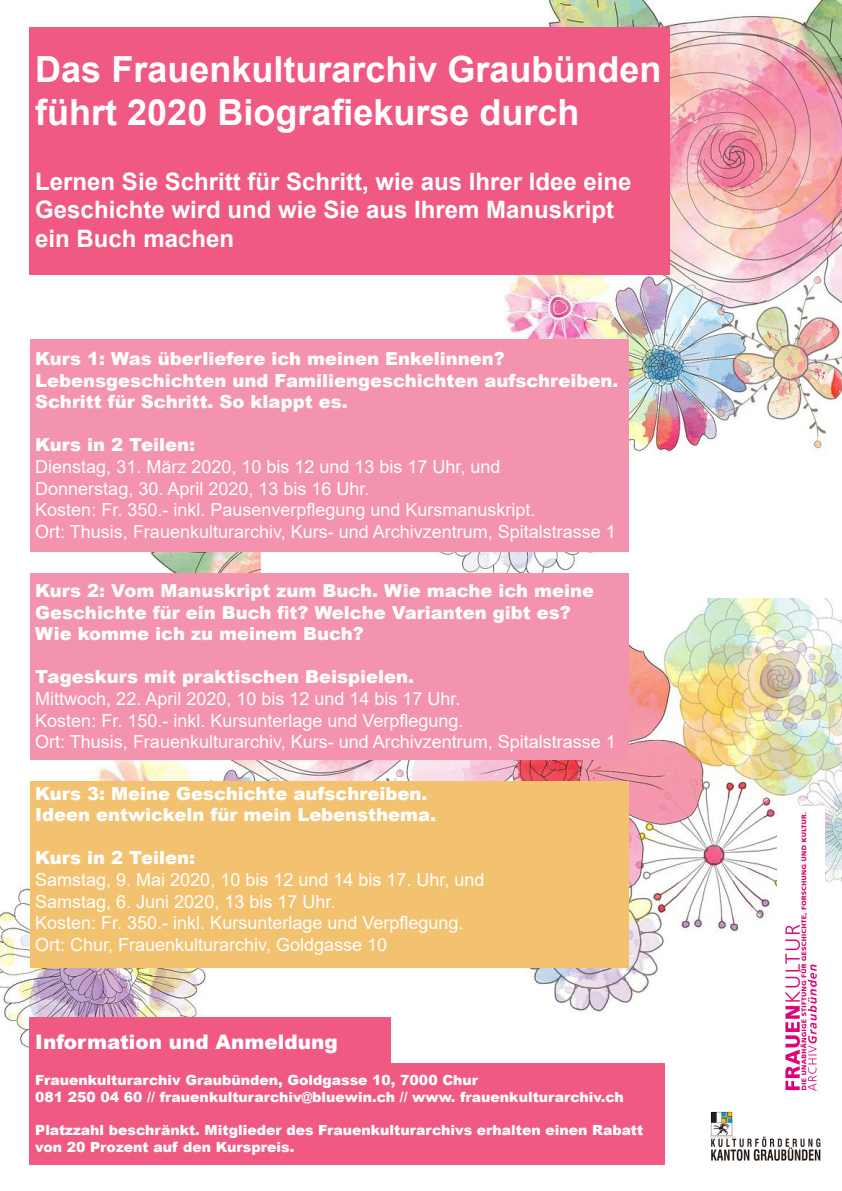
<style>
.page{position:relative;width:842px;height:1191px;background:#fff}
.page>*{position:absolute;margin:0;border:0;box-sizing:border-box;transform-origin:0 0}
.t1{font:700 36px/43.2px "Arial";color:#fff}
.t2{font:700 24px/28.8px "Arial";color:#fff}
.t3{font:900 20px "Arial";color:#fff}
.t4{font:18px "Arial";color:#fff}
.t5{font:900 18px/21.6px "Arial";color:#fff}
.t6{font:900 14px "Arial";color:#fff}
</style>
<div class="page">
<img style="left:0;top:551px;width:842px;height:614px">
<img style="left:262px;top:0;width:580px;height:597px">
<div style="left:30px;top:28px;width:640px;height:247px;background:#f05982"></div>
<div style="left:30px;top:338px;width:598px;height:213px;background:#f493ad"></div>
<div style="left:30px;top:573px;width:598px;height:186px;background:#f493ad"></div>
<div style="left:30px;top:781px;width:598px;height:186px;background:#f3c270"></div>
<div style="left:30px;top:1063px;width:635px;height:101px;background:#f05982"></div>
<div style="left:30px;top:1017px;width:361px;height:49px;background:#f05982"></div>
<img style="left:777px;top:806px;width:48px;height:291px">
<img style="left:710px;top:1107px;width:115px;height:58px">
<p class="t1" style="left:35px;top:48px;width:628px">Das Frauenkulturarchiv Graubünden führt 2020 Biografiekurse durch</p>
<p class="t2" style="left:35px;top:167px;width:598px">Lernen Sie Schritt für Schritt, wie aus Ihrer Idee eine<br>Geschichte wird und wie Sie aus Ihrem Manuskript</p>
<p class="t2" style="left:35px;top:225px;width:200px">ein Buch machen</p>
<p class="t5" style="left:35px;top:347px;width:471px">Kurs 1: Was überliefere ich meinen Enkelinnen?</p>
<p class="t5" style="left:35px;top:369px;width:585px">Lebensgeschichten und Familiengeschichten aufschreiben.<br>Schritt für Schritt. So klappt es.</p>
<p class="t5" style="left:35px;top:434px;width:161px">Kurs in 2 Teilen:</p>
<p class="t4" style="left:35px;top:454px;width:467px">Dienstag, 31. März 2020, 10 bis 12 und 13 bis 17 Uhr, und</p>
<p class="t4" style="left:35px;top:476px;width:336px">Donnerstag, 30. April 2020, 13 bis 16 Uhr.</p>
<p class="t4" style="left:35px;top:497px;width:502px">Kosten: Fr. 350.- inkl. Pausenverpflegung und Kursmanuskript.</p>
<p class="t4" style="left:35px;top:519px;width:582px">Ort: Thusis, Frauenkulturarchiv, Kurs- und Archivzentrum, Spitalstrasse 1</p>
<p class="t5" style="left:35px;top:579px;width:560px">Kurs 2: Vom Manuskript zum Buch. Wie mache ich meine</p>
<p class="t5" style="left:35px;top:601px;width:537px">Geschichte für ein Buch fit? Welche Varianten gibt es?</p>
<p class="t5" style="left:35px;top:622px;width:330px">Wie komme ich zu meinem Buch?</p>
<p class="t5" style="left:35px;top:665px;width:380px">Tageskurs mit praktischen Beispielen.</p>
<p class="t4" style="left:35px;top:686px;width:427px">Mittwoch, 22. April 2020, 10 bis 12 und 14 bis 17 Uhr.</p>
<p class="t4" style="left:35px;top:708px;width:430px">Kosten: Fr. 150.- inkl. Kursunterlage und Verpflegung.</p>
<p class="t4" style="left:35px;top:729px;width:582px">Ort: Thusis, Frauenkulturarchiv, Kurs- und Archivzentrum, Spitalstrasse 1</p>
<p class="t5" style="left:35px;top:781px;width:394px">Kurs 3: Meine Geschichte aufschreiben.</p>
<p class="t5" style="left:35px;top:803px;width:402px">Ideen entwickeln für mein Lebensthema.</p>
<p class="t5" style="left:35px;top:846px;width:161px">Kurs in 2 Teilen:</p>
<p class="t4" style="left:35px;top:867px;width:451px">Samstag, 9. Mai 2020, 10 bis 12 und 14 bis 17. Uhr, und</p>
<p class="t4" style="left:35px;top:888px;width:302px">Samstag, 6. Juni 2020, 13 bis 17 Uhr.</p>
<p class="t4" style="left:35px;top:910px;width:430px">Kosten: Fr. 350.- inkl. Kursunterlage und Verpflegung.</p>
<p class="t4" style="left:35px;top:932px;width:353px">Ort: Chur, Frauenkulturarchiv, Goldgasse 10</p>
<p class="t3" style="left:35px;top:1027px;width:304px">Information und Anmeldung</p>
<p class="t6" style="left:35px;top:1069px;width:444px">Frauenkulturarchiv Graubünden, Goldgasse 10, 7000 Chur</p>
<p class="t6" style="left:35px;top:1086px;width:590px">081 250 04 60 // frauenkulturarchiv@bluewin.ch // www. frauenkulturarchiv.ch</p>
<p class="t6" style="left:35px;top:1120px;width:610px">Platzzahl beschränkt. Mitglieder des Frauenkulturarchivs erhalten einen Rabatt</p>
<p class="t6" style="left:35px;top:1137px;width:261px">von 20 Prozent auf den Kurspreis.</p>
</div>
